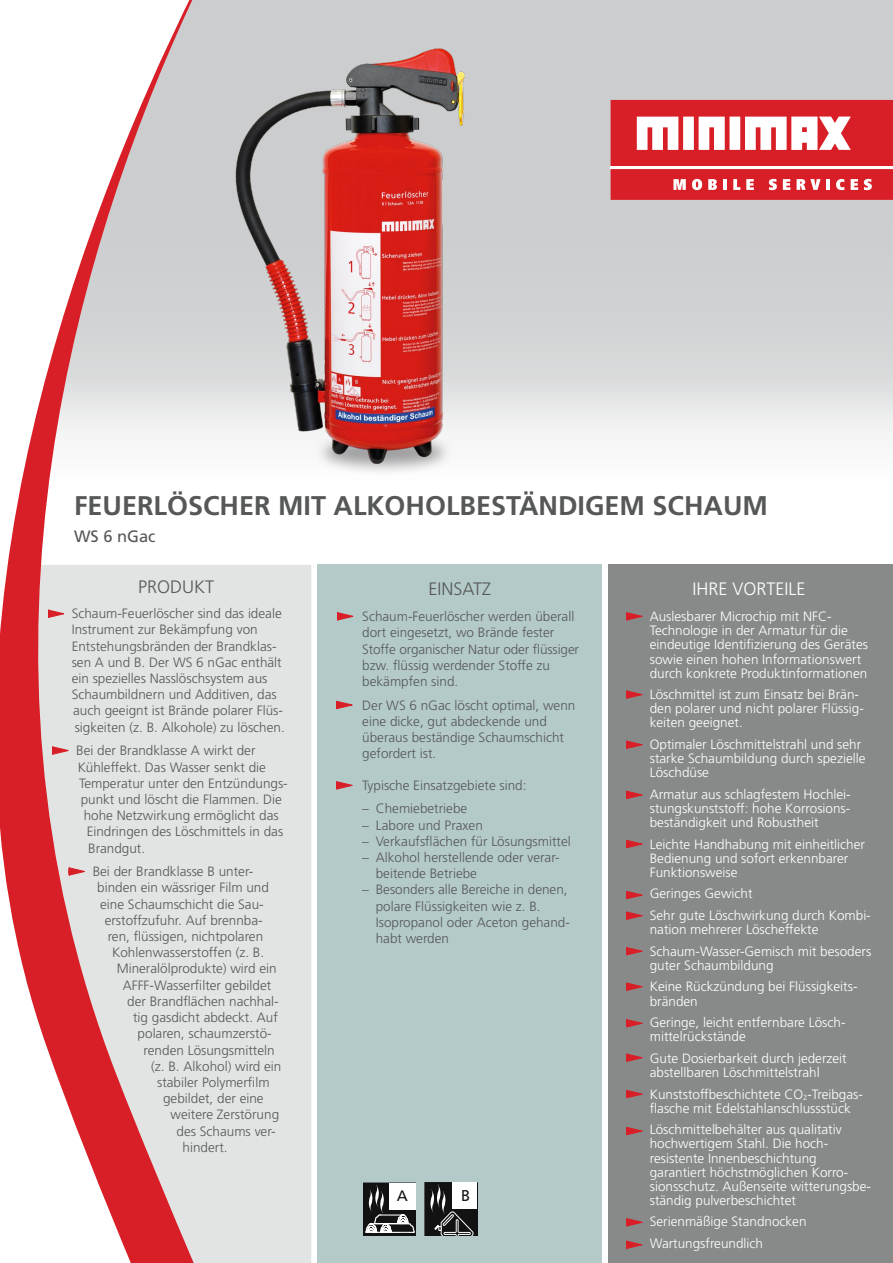
<style>
.page{position:relative;width:893px;height:1263px;background:#fff}
.page>*{position:absolute;margin:0;border:0;box-sizing:border-box;transform-origin:0 0}
.t1{font:700 27px "Frutiger CE";color:#565858}
.t2{font:300 18px "Frutiger CE";color:#565858}
.t3{font:300 18px "Frutiger CE";color:#fff}
.t4{font:16.5px "Frutiger CE";color:#565858}
.t5{font:15.6px "Frutiger BQ";color:#121212;scale:.96 1}
.t6{font:15px "Frutiger BQ";color:#121212}
.t7{font:300 13.5px/16.2px "Frutiger CE";color:#565858}
.t8{font:300 13.5px/14.1px "Frutiger CE";color:#fff}
</style>
<div class="page">
<div style="left:199px;top:565px;width:112px;height:698px;background:#e2e4e4"></div>
<div style="left:317px;top:565px;width:285px;height:698px;background:#b4cac9"></div>
<div style="left:608px;top:565px;width:285px;height:698px;background:#888a8a"></div>
<svg style="left:611px;top:100px;width:282px;height:66px"></svg>
<div style="left:611px;top:169px;width:282px;height:31px;background:#d81f27"></div>
<svg style="left:673px;top:179px;width:13px;height:11px"></svg>
<svg style="left:692px;top:179px;width:10px;height:11px"></svg>
<svg style="left:708px;top:179px;width:9px;height:11px"></svg>
<hr style="left:723px;top:179px;width:4px;height:11px;background:#fff">
<svg style="left:733px;top:179px;width:7px;height:11px"></svg>
<svg style="left:746px;top:179px;width:8px;height:11px"></svg>
<svg style="left:769px;top:179px;width:8px;height:11px"></svg>
<svg style="left:783px;top:179px;width:7px;height:11px"></svg>
<svg style="left:797px;top:179px;width:24px;height:11px"></svg>
<hr style="left:826px;top:179px;width:4px;height:11px;background:#fff">
<svg style="left:836px;top:179px;width:8px;height:11px"></svg>
<svg style="left:851px;top:179px;width:7px;height:11px"></svg>
<svg style="left:864px;top:179px;width:8px;height:11px"></svg>
<svg style="left:0;top:0;width:199px;height:1263px"></svg>
<svg style="left:69px;top:868px;width:16px;height:7px"></svg>
<svg style="left:48px;top:610px;width:16px;height:7px"></svg>
<svg style="left:626px;top:613px;width:17px;height:7px"></svg>
<svg style="left:626px;top:691px;width:17px;height:7px"></svg>
<svg style="left:626px;top:741px;width:17px;height:7px"></svg>
<svg style="left:626px;top:791px;width:17px;height:8px"></svg>
<svg style="left:626px;top:840px;width:17px;height:8px"></svg>
<svg style="left:626px;top:891px;width:17px;height:8px"></svg>
<svg style="left:626px;top:912px;width:16px;height:7px"></svg>
<svg style="left:626px;top:947px;width:17px;height:8px"></svg>
<svg style="left:626px;top:983px;width:17px;height:7px"></svg>
<svg style="left:626px;top:1019px;width:17px;height:8px"></svg>
<svg style="left:626px;top:1054px;width:17px;height:7px"></svg>
<svg style="left:626px;top:1090px;width:17px;height:8px"></svg>
<svg style="left:626px;top:1127px;width:17px;height:8px"></svg>
<svg style="left:626px;top:1218px;width:17px;height:8px"></svg>
<svg style="left:337px;top:613px;width:16px;height:7px"></svg>
<svg style="left:336px;top:701px;width:17px;height:8px"></svg>
<svg style="left:336px;top:782px;width:17px;height:7px"></svg>
<div style="left:363px;top:1183px;width:53px;height:52px;border:1px solid #121212"></div>
<div style="left:389px;top:1183px;width:27px;height:26px;background:#fff"></div>
<svg style="left:364px;top:1183px;width:51px;height:50px"></svg>
<svg style="left:425px;top:1183px;width:52px;height:52px;background:#343434"></svg>
<div style="left:452px;top:1183px;width:25px;height:26px;background:#fff"></div>
<img style="left:189px;top:22px;width:339px;height:475px">
<svg style="left:52px;top:747px;width:17px;height:7px"></svg>
<svg style="left:626px;top:1241px;width:16px;height:7px"></svg>
<h1 class="t1" style="left:74px;top:489px;width:695px">FEUERLÖSCHER MIT ALKOHOLBESTÄNDIGEM SCHAUM</h1>
<p class="t4" style="left:74px;top:526px;width:83px">WS 6 nGac</p>
<h2 class="t2" style="left:138px;top:576px;width:78px">PRODUKT</h2>
<h2 class="t2" style="left:428px;top:578px;width:64px">EINSATZ</h2>
<h2 class="t3" style="left:692px;top:578px;width:115px">IHRE VORTEILE</h2>
<p class="t7" style="left:362px;top:608px;width:218px">Schaum-Feuerlöscher werden überall dort eingesetzt, wo Brände fester<br>Stoffe organischer Natur oder flüssiger bzw. flüssig werdender Stoffe zu bekämpfen sind.</p>
<p class="t7" style="left:362px;top:697px;width:215px">Der WS 6 nGac löscht optimal, wenn eine dicke, gut abdeckende und überaus beständige Schaumschicht gefordert ist.</p>
<p class="t7" style="left:362px;top:777px;width:166px">Typische Einsatzgebiete sind:</p>
<p class="t7" style="left:362px;top:800px;width:107px">– Chemiebetriebe</p>
<p class="t7" style="left:362px;top:816px;width:122px">– Labore und Praxen</p>
<p class="t7" style="left:362px;top:833px;width:210px">– Verkaufsflächen für Lösungsmittel</p>
<p class="t7" style="left:376px;top:849px;width:185px;text-indent:-14px">– Alkohol herstellende oder verar&shy;beitende Betriebe</p>
<p class="t7" style="left:376px;top:881px;width:196px;text-indent:-14px">– Besonders alle Bereiche in denen, polare Flüssigkeiten wie z. B.<br>Isopropanol oder Aceton gehand&shy;habt werden</p>
<p class="t7" style="left:72px;top:605px;width:215px">Schaum-Feuerlöscher sind das ideale Instrument zur Bekämpfung von Entstehungsbränden der Brandklas&shy;sen A und B. Der WS 6 nGac enthält ein spezielles Nasslöschsystem aus Schaumbildnern und Additiven, das auch geeignt ist Brände polarer Flüs&shy;sigkeiten (z. B. Alkohole) zu löschen.</p>
<p class="t7" style="left:76px;top:742px;width:181px">Bei der Brandklasse A wirkt der</p>
<p class="t7" style="left:78px;top:759px;width:190px">Kühleffekt. Das Wasser senkt die</p>
<p class="t7" style="left:79px;top:775px;width:209px">Temperatur unter den Entzündungs-</p>
<p class="t7" style="left:81px;top:791px;width:203px">punkt und löscht die Flammen. Die</p>
<p class="t7" style="left:84px;top:807px;width:197px">hohe Netzwirkung ermöglicht das</p>
<p class="t7" style="left:87px;top:823px;width:198px">Eindringen des Löschmittels in das</p>
<p class="t7" style="left:88px;top:840px;width:59px">Brandgut.</p>
<p class="t7" style="left:93px;top:863px;width:162px">Bei der Brandklasse B unter-</p>
<p class="t7" style="left:97px;top:879px;width:173px">binden ein wässriger Film und</p>
<p class="t7" style="left:100px;top:896px;width:165px">eine Schaumschicht die Sau-</p>
<p class="t7" style="left:105px;top:912px;width:160px">erstoffzufuhr. Auf brennba-</p>
<p class="t7" style="left:108px;top:928px;width:157px">ren, flüssigen, nichtpolaren</p>
<p class="t7" style="left:112px;top:944px;width:154px">Kohlenwasserstoffen (z. B.</p>
<p class="t7" style="left:117px;top:960px;width:162px">Mineralölprodukte) wird ein</p>
<p class="t7" style="left:123px;top:977px;width:150px">AFFF-Wasserfilter gebildet</p>
<p class="t7" style="left:127px;top:993px;width:153px">der Brandflächen nachhal-</p>
<p class="t7" style="left:133px;top:1009px;width:146px">tig gasdicht abdeckt. Auf</p>
<p class="t7" style="left:138px;top:1025px;width:136px">polaren, schaumzerstö-</p>
<p class="t7" style="left:144px;top:1041px;width:133px">renden Lösungsmitteln</p>
<p class="t7" style="left:151px;top:1058px;width:132px">(z. B. Alkohol) wird ein</p>
<p class="t7" style="left:157px;top:1074px;width:114px">stabiler Polymerfilm</p>
<p class="t7" style="left:163px;top:1090px;width:102px">gebildet, der eine</p>
<p class="t7" style="left:171px;top:1106px;width:110px">weitere Zerstörung</p>
<p class="t7" style="left:177px;top:1122px;width:101px">des Schaums ver-</p>
<p class="t7" style="left:183px;top:1139px;width:47px">hindert.</p>
<p class="t8" style="left:650px;top:609px;width:220px">Auslesbarer Microchip mit NFC-Technologie in der Armatur für die eindeutige Identifizierung des Gerätes sowie einen hohen Informationswert durch konkrete Produktinformationen</p>
<p class="t8" style="left:650px;top:687px;width:216px">Löschmittel ist zum Einsatz bei Brän&shy;den polarer und nicht polarer Flüssig&shy;keiten geeignet.</p>
<p class="t8" style="left:650px;top:737px;width:217px">Optimaler Löschmittelstrahl und sehr starke Schaumbildung durch spezielle<br>Löschdüse</p>
<p class="t8" style="left:650px;top:787px;width:203px;text-align:justify">Armatur aus schlagfestem Hochlei&shy;stungskunststoff: hohe Korrosions&shy;beständigkeit und Robustheit</p>
<p class="t8" style="left:650px;top:837px;width:217px">Leichte Handhabung mit einheitlicher<br>Bedienung und sofort erkennbarer<br>Funktionsweise</p>
<p class="t8" style="left:650px;top:883px;width:223px;line-height:21.6px">Geringes Gewicht<br>Sehr gute Löschwirkung durch Kombi-</p>
<p class="t8" style="left:650px;top:918px;width:223px;line-height:21.6px">nation mehrerer Löscheffekte<br>Schaum-Wasser-Gemisch mit besoders</p>
<p class="t8" style="left:650px;top:954px;width:209px;line-height:21.6px">guter Schaumbildung<br>Keine Rückzündung bei Flüssigkeits-</p>
<p class="t8" style="left:650px;top:990px;width:197px;line-height:21.6px">bränden<br>Geringe, leicht entfernbare Lösch-</p>
<p class="t8" style="left:650px;top:1026px;width:199px;line-height:21.6px">mittelrückstände<br>Gute Dosierbarkeit durch jederzeit</p>
<p class="t8" style="left:650px;top:1061px;width:215px;line-height:21.6px">abstellbaren Löschmittelstrahl<br>Kunststoffbeschichtete CO<sub>2</sub>-Treibgas-</p>
<p class="t8" style="left:650px;top:1097px;width:203px;line-height:21.6px">flasche mit Edelstahlanschlussstück<br>Löschmittelbehälter aus qualitativ</p>
<p class="t8" style="left:650px;top:1136px;width:223px">hochwertigem Stahl. Die hoch&shy;resistente Innenbeschichtung garantiert höchstmöglichen Korro&shy;sionsschutz. Außenseite witterungsbe&shy;ständig pulverbeschichtet</p>
<p class="t8" style="left:650px;top:1211px;width:158px;line-height:21.6px">Serienmäßige Standnocken<br>Wartungsfreundlich</p>
<p class="t6" style="left:397px;top:1187px;width:12px">A</p>
<p class="t5" style="left:461px;top:1186px;width:10px">B</p>
</div>
